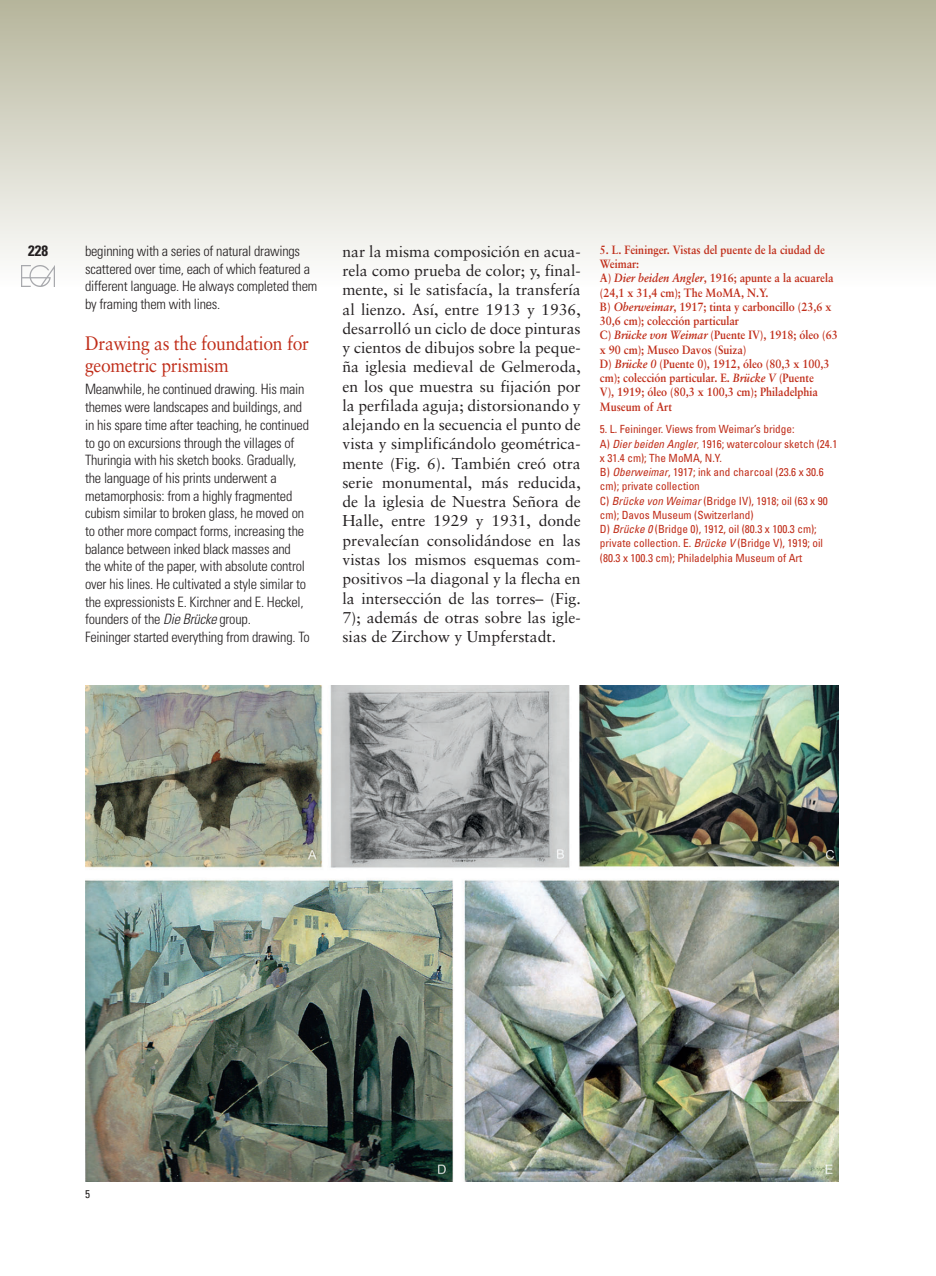
<style>
.page{position:relative;width:936px;height:1276px;background:#fff}
.page>*{position:absolute;margin:0;border:0;box-sizing:border-box;transform-origin:0 0}
.TITULAR_1_INGLES{font:19.5px/22.2px "Sabon";letter-spacing:-.015em;color:#c02d19;scale:.9 1}
.t1{font:15.75px/19.2px "Sabon";color:#231f20;text-align:justify}
.t2{font:700 condensed 15px "Univers";color:#231f20}
.t3{font:300 condensed 14.25px/17.7px "Univers";letter-spacing:-.015em;color:#231f20}
.t4{font:700 12px/14.2px "Sabon";color:#c02d19;scale:.9 1}
.t5{font:condensed 11.25px/14.2px "Univers";color:#c02d19}
.PIES_DE_FOTO_INGLES{font:condensed 11.25px "Univers";color:#231f20}
.s1{font-style:italic}
.s2{font-weight:300}
</style>
<div class="page">
<div style="left:0;top:0;width:935px;height:287px;background:linear-gradient(to bottom,#b6b59b,#fefefe)"></div>
<img style="left:85px;top:685px;width:753px;height:497px">
<img style="left:22px;top:265px;width:33px;height:21px">
<p class="t2" style="left:28px;top:242px;width:21px">228</p>
<p class="t3" style="left:85px;top:242px;width:234px">beginning with a series of natural drawings scattered over time, each of which featured a different language. He always completed them by framing them with lines.</p>
<p class="TITULAR_1_INGLES" style="left:85px;top:332px;width:250px">Drawing as the foundation for geometric prismism</p>
<p class="t3" style="left:85px;top:380px;width:225px">Meanwhile, he continued drawing. His main themes were landscapes and buildings, and in his spare time after teaching, he continued to go on excursions through the villages of Thuringia with his sketch books. Gradually, the language of his prints underwent a metamorphosis: from a highly fragmented cubism similar to broken glass, he moved on to other more compact forms, increasing the balance between inked black masses and the white of the paper, with absolute control over his lines. He cultivated a style similar to the expressionists E. Kirchner and E. Heckel, founders of the <span class="s1">Die Brücke</span> group.</p>
<p class="t3" style="left:85px;top:628px;width:226px">Feininger started everything from drawing. To</p>
<p class="t1" style="left:342px;top:241px;width:240px">nar la misma composición en acua&shy;rela como prueba de color; y, final&shy;mente, si le satisfacía, la transfería al lienzo. Así, entre 1913 y 1936, desarrolló un ciclo de doce pinturas y cientos de dibujos sobre la peque&shy;ña iglesia medieval de Gelmeroda, en los que muestra su fijación por la perfilada aguja; distorsionando y alejando en la secuencia el punto de vista y simplificándolo geométrica&shy;mente (Fig. 6). También creó otra serie monumental, más reducida, de la iglesia de Nuestra Señora de Halle, entre 1929 y 1931, donde prevalecían consolidándose en las vistas los mismos esquemas com&shy;positivos –la diagonal y la flecha en la intersección de las torres– (Fig.<br>7); además de otras sobre las igle&shy;sias de Zirchow y Umpferstadt.</p>
<p class="t4" style="left:600px;top:242px;width:252px">5. L. Feininger. Vistas del puente de la ciudad de<br>Weimar:</p>
<p class="t4" style="left:600px;top:271px;width:261px">A) <span class="s1">Dier beiden Angler</span>, 1916; apunte a la acuarela (24,1 x 31,4 cm); The MoMA, N.Y.</p>
<p class="t4" style="left:600px;top:299px;width:259px">B) <span class="s1">Oberweimar</span>, 1917; tinta y carboncillo (23,6 x<br>30,6 cm); colección particular</p>
<p class="t4" style="left:600px;top:328px;width:266px">C) <span class="s1">Brücke von Weimar</span> (Puente IV), 1918; óleo (63 x 90 cm); Museo Davos (Suiza)</p>
<p class="t4" style="left:600px;top:356px;width:256px">D) <span class="s1">Brücke 0</span> (Puente 0), 1912, óleo (80,3 x 100,3 cm); colección particular. E. <span class="s1">Brücke V</span> (Puente V), 1919; óleo (80,3 x 100,3 cm); Philadelphia Museum of Art</p>
<p class="t5" style="left:600px;top:422px;width:196px">5. L. Feininger. Views from Weimar’s bridge:</p>
<p class="t5" style="left:600px;top:436px;width:239px">A) <span class="s1">Dier beiden Angler</span><span class="s2">,</span> 1916; watercolour sketch (24.1 x 31.4 cm); The MoMA, N.Y.</p>
<p class="t5" style="left:600px;top:465px;width:225px">B) <span class="s1">Oberweimar</span>, 1917; ink and charcoal (23.6 x 30.6 cm); private collection</p>
<p class="t5" style="left:600px;top:493px;width:229px">C) <span class="s1">Brücke von Weimar</span> (Bridge IV), 1918; oil (63 x 90 cm); Davos Museum (Switzerland)</p>
<p class="t5" style="left:600px;top:522px;width:225px">D) <span class="s1">Brücke 0</span> (Bridge 0), 1912, oil (80.3 x 100.3 cm); private collection. E. <span class="s1">Brücke V</span> (Bridge V), 1919; oil (80.3 x 100.3 cm); Philadelphia Museum of Art</p>
<p class="PIES_DE_FOTO_INGLES" style="left:85px;top:1186px;width:6px">5</p>
</div>
